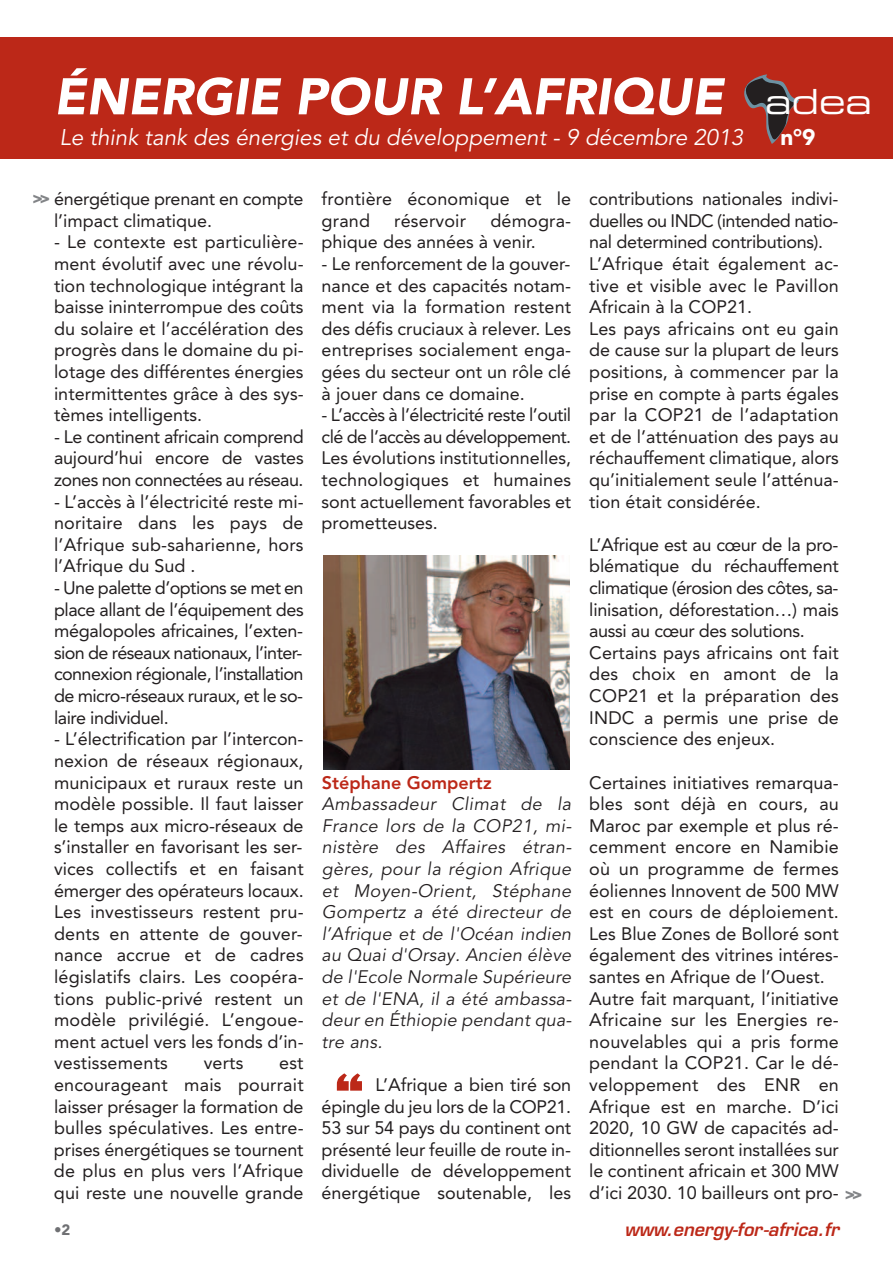
<style>
.page{position:relative;width:893px;height:1263px;background:#fff}
.page>*{position:absolute;margin:0;border:0;box-sizing:border-box;transform-origin:0 0}
.t1{font:93px "Haettenschweiler";color:#bc2818}
.t2{font:italic 900 51px "Avenir";color:#fff}
.t3{font:34.65px "Eurostile Extended Two";color:#fff}
.t4{font:italic 22.5px "Avenir";color:#fff}
.t5{font:900 22.5px "Avenir";color:#fff}
.t6{font:18px/21.6px "Avenir";color:#231f20;text-align:justify}
.t7{font:italic 18px/21.6px "Avenir";letter-spacing:.01em;color:#231f20;text-align:justify}
.t8{font:italic 600 18px "Eurostile";color:#bc2818}
.t9{font:800 18px "Avenir";color:#bc2818}
.t10{font:900 15px "Avenir LT Std";color:#6f7073}
.s1{font-family:"Avenir LT Std";font-weight:900;font-size:16.5px;color:#828487}
</style>
<div class="page">
<div style="left:0;top:37px;width:893px;height:122px;background:#bc2818"></div>
<svg style="left:744px;top:74px;width:55px;height:70px"></svg>
<img style="left:323px;top:555px;width:246px;height:214px">
<h2 class="t2" style="left:54px;top:54px;width:671px">ÉNERGIE POUR L’AFRIQUE</h2>
<p class="t4" style="left:60px;top:128px;width:685px">Le think tank des énergies et du développement - 9 décembre 2013</p>
<p class="t5" style="left:780px;top:128px;width:37px">n°9</p>
<h3 class="t3" style="left:765px;top:89px;width:108px">adea</h3>
<p class="t6" style="left:54px;top:190px;width:251px;text-indent:-22px"><span class="s1">&gt;&gt;</span> énergétique prenant en compte l’impact climatique.</p>
<p class="t6" style="left:54px;top:233px;width:251px">- Le contexte est particulière&shy;ment évolutif avec une révolu&shy;tion technologique intégrant la baisse ininterrompue des coûts du solaire et l’accélération des progrès dans le domaine du pi&shy;lotage des différentes énergies intermittentes grâce à des sys&shy;tèmes intelligents.</p>
<p class="t6" style="left:54px;top:427px;width:251px">- Le continent africain comprend aujourd’hui encore de vastes zones non connectées au réseau.</p>
<p class="t6" style="left:54px;top:492px;width:251px">- L’accès à l’électricité reste mi&shy;noritaire dans les pays de l’Afrique sub-saharienne, hors l’Afrique du Sud .</p>
<p class="t6" style="left:54px;top:578px;width:251px">- Une palette d’options se met en place allant de l’équipement des mégalopoles africaines, l’exten&shy;sion de réseaux nationaux, l’inter&shy;connexion régionale, l’installation de micro-réseaux ruraux, et le so&shy;laire individuel.</p>
<p class="t6" style="left:54px;top:730px;width:251px">- L’électrification par l’intercon&shy;nexion de réseaux régionaux, municipaux et ruraux reste un modèle possible. Il faut laisser le temps aux micro-réseaux de s’installer en favorisant les ser&shy;vices collectifs et en faisant émerger des opérateurs locaux.<br>Les investisseurs restent pru&shy;dents en attente de gouver&shy;nance accrue et de cadres législatifs clairs. Les coopéra&shy;tions public-privé restent un modèle privilégié. L’engoue&shy;ment actuel vers les fonds d’in&shy;vestissements</p>
<p class="t6" style="left:54px;top:1054px;width:251px;text-indent:225px">est encourageant mais pourrait laisser présager la formation de bulles spéculatives. Les entre&shy;prises énergétiques se tournent de plus en plus vers l’Afrique qui reste une nouvelle grande</p>
<p class="t6" style="left:204px;top:1054px;width:41px">verts</p>
<p class="t10" style="left:54px;top:1224px;width:18px">•2</p>
<p class="t6" style="left:322px;top:190px;width:251px">frontière économique et le grand</p>
<p class="t6" style="left:322px;top:211px;width:251px;text-indent:169px">démogra&shy;phique des années à venir.</p>
<p class="t6" style="left:322px;top:254px;width:251px">- Le renforcement de la gouver&shy;nance et des capacités notam&shy;ment via la formation restent des défis cruciaux à relever. Les entreprises socialement enga&shy;gées du secteur ont un rôle clé à jouer dans ce domaine.</p>
<p class="t6" style="left:322px;top:406px;width:251px">- L’accès à l’électricité reste l’outil clé de l’accès au développement.<br>Les évolutions institutionnelles, technologiques et humaines sont actuellement favorables et prometteuses.</p>
<p class="t6" style="left:394px;top:211px;width:73px">réservoir</p>
<p class="t9" style="left:322px;top:768px;width:171px">Stéphane Gompertz</p>
<p class="t7" style="left:322px;top:794px;width:251px">Ambassadeur Climat de la France lors de la COP21, mi&shy;nistère des Affaires étran&shy;gères, pour la région Afrique et Moyen-Orient, Stéphane Gompertz a été directeur de l’Afrique et de l'Océan indien au Quai d'Orsay. Ancien élève de l'Ecole Normale Supérieure et de l'ENA, il a été ambassa&shy;deur en Éthiopie pendant qua&shy;tre ans.</p>
<p class="t6" style="left:322px;top:1075px;width:251px;text-indent:54px">L’Afrique a bien tiré son épingle du jeu lors de la COP21.<br>53 sur 54 pays du continent ont présenté leur feuille de route in&shy;dividuelle de développement énergétique soutenable, les</p>
<h1 class="t1" style="left:336px;top:1053px;width:28px">“</h1>
<p class="t6" style="left:589px;top:190px;width:251px;text-align:left">contributions nationales indivi&shy;duelles ou INDC (intended natio&shy;nal determined contributions).<br>L’Afrique était également ac&shy;tive et visible avec le Pavillon<br>Africain à la COP21.<br>Les pays africains ont eu gain de cause sur la plupart de leurs positions, à commencer par la prise en compte à parts égales par la COP21 de l’adaptation et de l’atténuation des pays au réchauffement climatique, alors qu’initialement seule l’atténua&shy;tion était considérée.</p>
<p class="t6" style="left:589px;top:535px;width:251px;text-align:left">L’Afrique est au cœur de la pro&shy;blématique du réchauffement climatique (érosion des côtes, sa&shy;linisation, déforestation…) mais aussi au cœur des solutions.<br>Certains pays africains ont fait des choix en amont de la<br>COP21 et la préparation des<br>INDC a permis une prise de conscience des enjeux.</p>
<p class="t6" style="left:589px;top:773px;width:275px;text-align:left">Certaines initiatives remarqua&shy;bles sont déjà en cours, au<br>Maroc par exemple et plus ré&shy;cemment encore en Namibie où un programme de fermes éoliennes Innovent de 500 MW est en cours de déploiement.<br>Les Blue Zones de Bolloré sont également des vitrines intéres&shy;santes en Afrique de l’Ouest.<br>Autre fait marquant, l’initiative<br>Africaine sur les Energies re&shy;nouvelables qui a pris forme pendant la COP21. Car le dé&shy;veloppement des ENR en<br>Afrique est en marche. D’ici<br>2020, 10 GW de capacités ad&shy;ditionnelles seront installées sur<br>le continent africain et 300 MW d’ici 2030. 10 bailleurs ont pro- <span class="s1">&gt;&gt;</span></p>
<p class="t8" style="left:624px;top:1222px;width:216px">www.energy-for-africa.fr</p>
</div>
